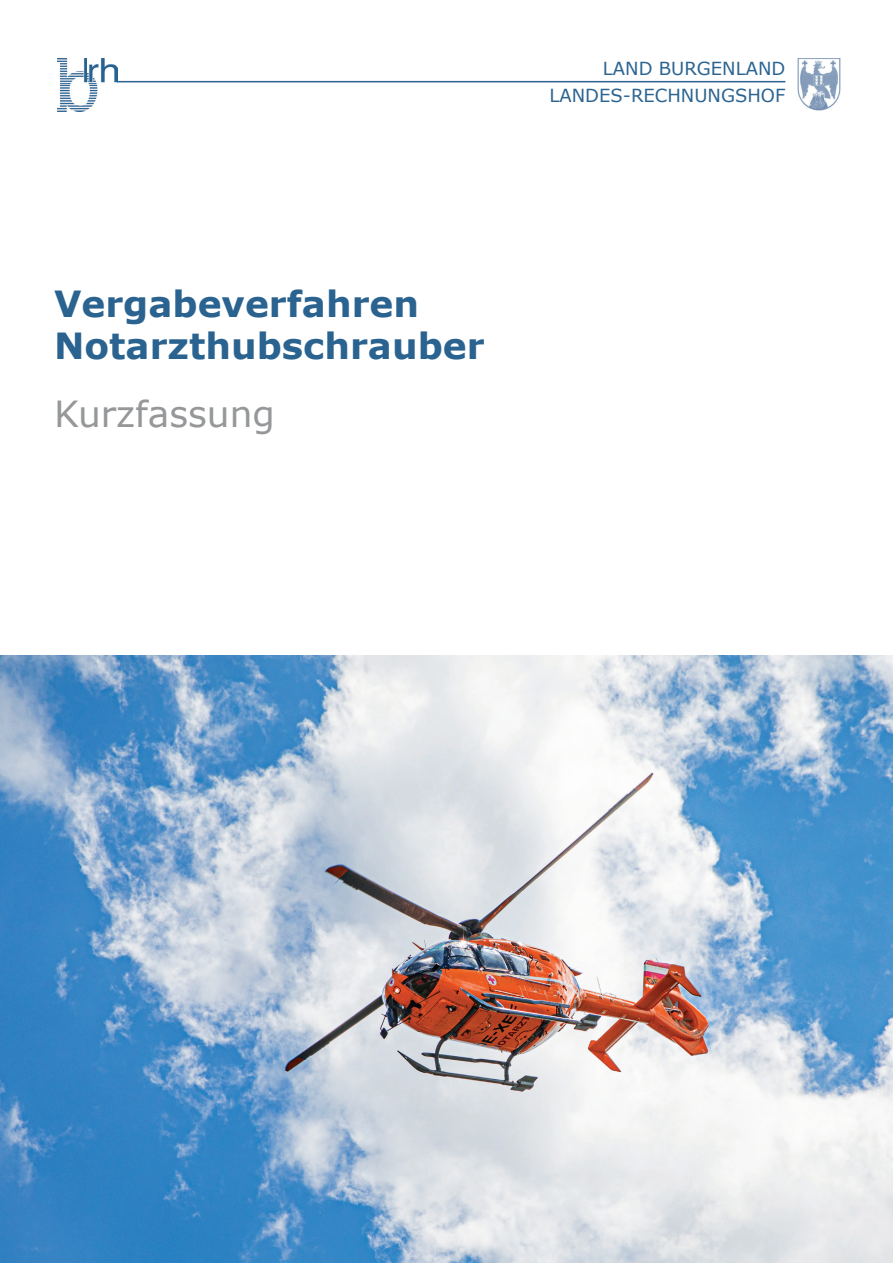
<style>
.page{position:relative;width:893px;height:1263px;background:#fff}
.page>*{position:absolute;margin:0;border:0;box-sizing:border-box;transform-origin:0 0}
.t1{font:700 36px/42px "Verdana";color:#2a6390}
.t2{font:36px "Verdana";color:#959799}
.t3{font:18px/27px "Verdana";color:#2a6390;text-align:right}
</style>
<div class="page">
<img style="left:0;top:655px;width:893px;height:608px">
<img style="left:58px;top:58px;width:59px;height:54px">
<hr style="left:117px;top:81px;width:668px;height:1px;background:#2a6390">
<img style="left:798px;top:58px;width:42px;height:53px">
<p class="t3" style="left:549px;top:55px;width:237px">LAND BURGENLAND<br>LANDES-RECHNUNGSHOF</p>
<p class="t1" style="left:54px;top:282px;width:432px">Vergabeverfahren<br>Notarzthubschrauber</p>
<p class="t2" style="left:54px;top:389px;width:222px">Kurzfassung</p>
</div>
